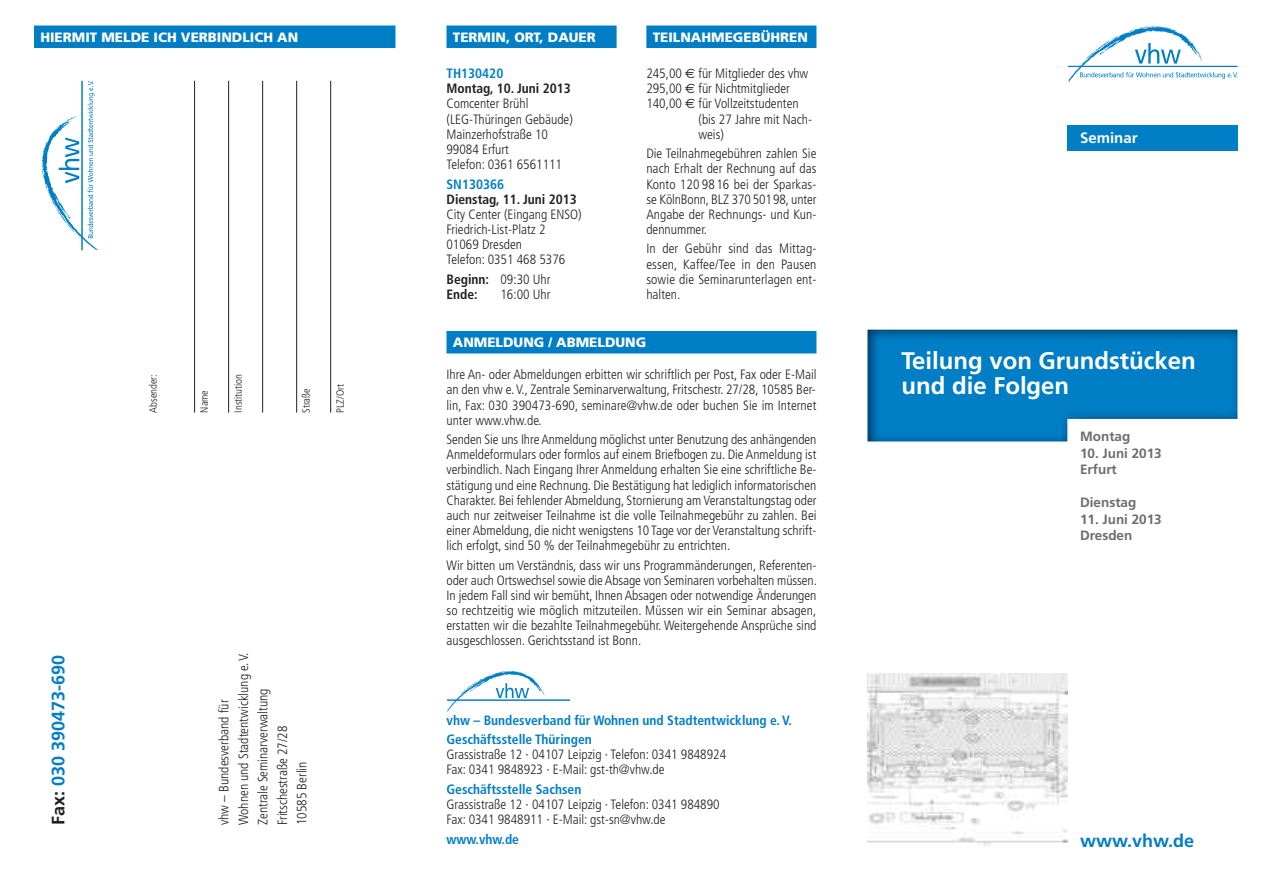
<style>
.page{position:relative;width:1263px;height:872px;background:#fff}
.page>*{position:absolute;margin:0;border:0;box-sizing:border-box;transform-origin:0 0}
.t1{font:700 24px/25.5px "Frutiger";color:#fff}
.t2{font:700 18px "Frutiger";color:#007ec5}
.t3{font:700 15px "Frutiger";color:#fff}
.t4{font:300 condensed 13.5px/15.1px "Frutiger";color:#231f20;text-align:justify}
.t5{font:700 condensed 13.5px/19.4px "Frutiger";color:#007ec5}
.t6{font:900 13.5px "Frutiger";color:#fff}
.t7{font:700 condensed 13.5px/15.1px "Frutiger";color:#231f20}
.t8{font:700 13.5px/16.5px "Frutiger";color:#6c6d70}
.t9{font:300 condensed 10.5px "Frutiger";color:#231f20}
.s1{color:#231f20}
.s2{font-weight:300}
.s3{font-family:"Euro Sans";font-weight:400;font-stretch:normal}
</style>
<div class="page">
<img style="left:867px;top:330px;width:370px;height:111px">
<svg style="left:1068px;top:26px;width:169px;height:57px"></svg>
<svg style="left:42px;top:81px;width:56px;height:169px"></svg>
<div style="left:1067px;top:125px;width:170px;height:26px;background:#007ec5"></div>
<div style="left:446px;top:26px;width:171px;height:22px;background:#007ec5"></div>
<div style="left:34px;top:26px;width:361px;height:22px;background:#007ec5"></div>
<div style="left:646px;top:26px;width:170px;height:22px;background:#007ec5"></div>
<div style="left:446px;top:331px;width:370px;height:22px;background:#007ec5"></div>
<hr style="left:447px;top:700px;width:123px;height:1px;background:#007ec5">
<svg style="left:447px;top:671px;width:98px;height:41px"></svg>
<hr style="left:194px;top:81px;width:1px;height:331px;background:#231f20">
<hr style="left:228px;top:81px;width:1px;height:331px;background:#231f20">
<hr style="left:262px;top:81px;width:1px;height:331px;background:#231f20">
<hr style="left:296px;top:81px;width:1px;height:331px;background:#231f20">
<hr style="left:330px;top:81px;width:1px;height:331px;background:#231f20">
<img style="left:867px;top:674px;width:200px;height:172px">
<p class="t6" style="left:40px;top:32px;width:259px">HIERMIT MELDE ICH VERBINDLICH AN</p>
<p class="t6" style="left:453px;top:32px;width:144px">TERMIN, ORT, DAUER</p>
<p class="t6" style="left:653px;top:32px;width:157px">TEILNAHMEGEBÜHREN</p>
<p class="t9" style="left:149px;top:412px;width:40px;rotate:-90deg">Absender:</p>
<p class="t9" style="left:200px;top:412px;width:24px;rotate:-90deg">Name</p>
<p class="t9" style="left:234px;top:412px;width:40px;rotate:-90deg">Institution</p>
<p class="t9" style="left:302px;top:412px;width:26px;rotate:-90deg">Straße</p>
<p class="t9" style="left:336px;top:412px;width:30px;rotate:-90deg">PLZ/Ort</p>
<h2 class="t2" style="left:51px;top:825px;width:171px;rotate:-90deg"><span class="s1">Fax:</span> 030 390473-690</h2>
<p class="t4" style="left:215px;top:825px;width:174px;line-height:19.5px;text-align:left;rotate:-90deg">vhw – Bundesverband für<br>Wohnen und Stadtentwicklung e.V.<br>Zentrale Seminarverwaltung<br>Fritschestraße 27/28<br>10585 Berlin</p>
<p class="t5" style="left:446px;top:65px;width:58px">TH130420</p>
<p class="t7" style="left:446px;top:82px;width:126px">Montag, 10. Juni 2013</p>
<p class="t4" style="left:446px;top:97px;width:128px;text-align:left">Comcenter Brühl (LEG-Thüringen Gebäude)<br>Mainzerhofstraße 10<br>99084 Erfurt<br>Telefon: 0361 6561111</p>
<p class="t5" style="left:446px;top:175px;width:59px">SN130366</p>
<p class="t7" style="left:446px;top:192px;width:132px">Dienstag, 11. Juni 2013</p>
<p class="t4" style="left:446px;top:208px;width:137px;text-align:left">City Center (Eingang ENSO)<br>Friedrich-List-Platz 2<br>01069 Dresden<br>Telefon: 0351 468 5376</p>
<p class="t7" style="left:446px;top:272px;width:106px">Beginn: <span class="s2">09:30 Uhr<br></span>Ende:</p>
<p class="t4" style="left:500px;top:288px;width:52px">16:00 Uhr</p>
<p class="t4" style="left:646px;top:67px;width:163px">245,00 <span class="s3">€</span> für Mitglieder des vhw</p>
<p class="t4" style="left:646px;top:82px;width:145px">295,00 <span class="s3">€</span> für Nichtmitglieder</p>
<p class="t4" style="left:646px;top:97px;width:154px">140,00 <span class="s3">€</span> für Vollzeitstudenten</p>
<p class="t4" style="left:698px;top:112px;width:115px">(bis 27 Jahre mit Nach-</p>
<p class="t4" style="left:698px;top:128px;width:27px">weis)</p>
<p class="t4" style="left:646px;top:147px;width:172px">Die Teilnahmegebühren zahlen Sie nach Erhalt der Rechnung auf das Konto 120 9816 bei der Sparkas&shy;se KölnBonn, BLZ 37050198, unter Angabe der Rechnungs- und Kun&shy;dennummer.</p>
<p class="t4" style="left:646px;top:242px;width:172px">In der Gebühr sind das Mittag&shy;essen, Kaffee/Tee in den Pausen sowie die Seminarunterlagen ent&shy;halten.</p>
<p class="t6" style="left:453px;top:337px;width:195px">ANMELDUNG / ABMELDUNG</p>
<p class="t4" style="left:446px;top:368px;width:371px">Ihre An- oder Abmeldungen erbitten wir schriftlich per Post, Fax oder E-Mail an den vhw e.V., Zentrale Seminarverwaltung, Fritschestr. 27/28, 10585 Ber&shy;lin, Fax: 030 390473-690, seminare@vhw.de oder buchen Sie im Internet unter www.vhw.de.</p>
<p class="t4" style="left:446px;top:433px;width:371px">Senden Sie uns IhreAnmeldung möglichst unter Benutzung des anhängenden Anmeldeformulars oder formlos auf einem Briefbogen zu. Die Anmeldung ist verbindlich. Nach Eingang Ihrer Anmeldung erhalten Sie eine schriftliche Be&shy;stätigung und eine Rechnung. Die Bestätigung hat lediglich informatorischen Charakter. Bei fehlenderAbmeldung, Stornierung amVeranstaltungstag oder auch nur zeitweiser Teilnahme ist die volle Teilnahmegebühr zu zahlen. Bei einerAbmeldung, die nicht wenigstens 10Tage vor derVeranstaltung schrift&shy;lich erfolgt, sind 50 % der Teilnahmegebühr zu entrichten.</p>
<p class="t4" style="left:446px;top:558px;width:372px">Wir bitten um Verständnis, dass wir uns Programmänderungen, Referenten&shy;oder auch Ortswechsel sowie dieAbsage von Seminaren vorbehalten müssen.<br>In jedem Fall sind wir bemüht, Ihnen Absagen oder notwendige Änderungen so rechtzeitig wie möglich mitzuteilen. Müssen wir ein Seminar absagen, erstatten wir die bezahlte Teilnahmegebühr. Weitergehende Ansprüche sind ausgeschlossen. Gerichtsstand ist Bonn.</p>
<p class="t5" style="left:446px;top:711px;width:347px">vhw – Bundesverband für Wohnen und Stadtentwicklung e.V.<br>Geschäftsstelle Thüringen</p>
<p class="t4" style="left:446px;top:748px;width:281px">Grassistraße 12 · 04107 Leipzig · Telefon: 0341 9848924<br>Fax: 0341 9848923 · E-Mail: gst-th@vhw.de</p>
<p class="t5" style="left:446px;top:780px;width:136px">Geschäftsstelle Sachsen</p>
<p class="t4" style="left:446px;top:797px;width:275px">Grassistraße 12 · 04107 Leipzig · Telefon: 0341 984890<br>Fax: 0341 9848911 · E-Mail: gst-sn@vhw.de</p>
<p class="t5" style="left:446px;top:830px;width:74px">www.vhw.de</p>
<p class="t3" style="left:1080px;top:131px;width:59px">Seminar</p>
<h1 class="t1" style="left:901px;top:350px;width:296px">Teilung von Grundstücken und die Folgen</h1>
<p class="t8" style="left:1080px;top:429px;width:52px">Montag</p>
<p class="t8" style="left:1080px;top:446px;width:83px">10. Juni 2013<br>Erfurt</p>
<p class="t8" style="left:1080px;top:495px;width:58px">Dienstag</p>
<p class="t8" style="left:1080px;top:512px;width:83px">11. Juni 2013<br>Dresden</p>
<h2 class="t2" style="left:1080px;top:833px;width:115px">www.vhw.de</h2>
</div>
